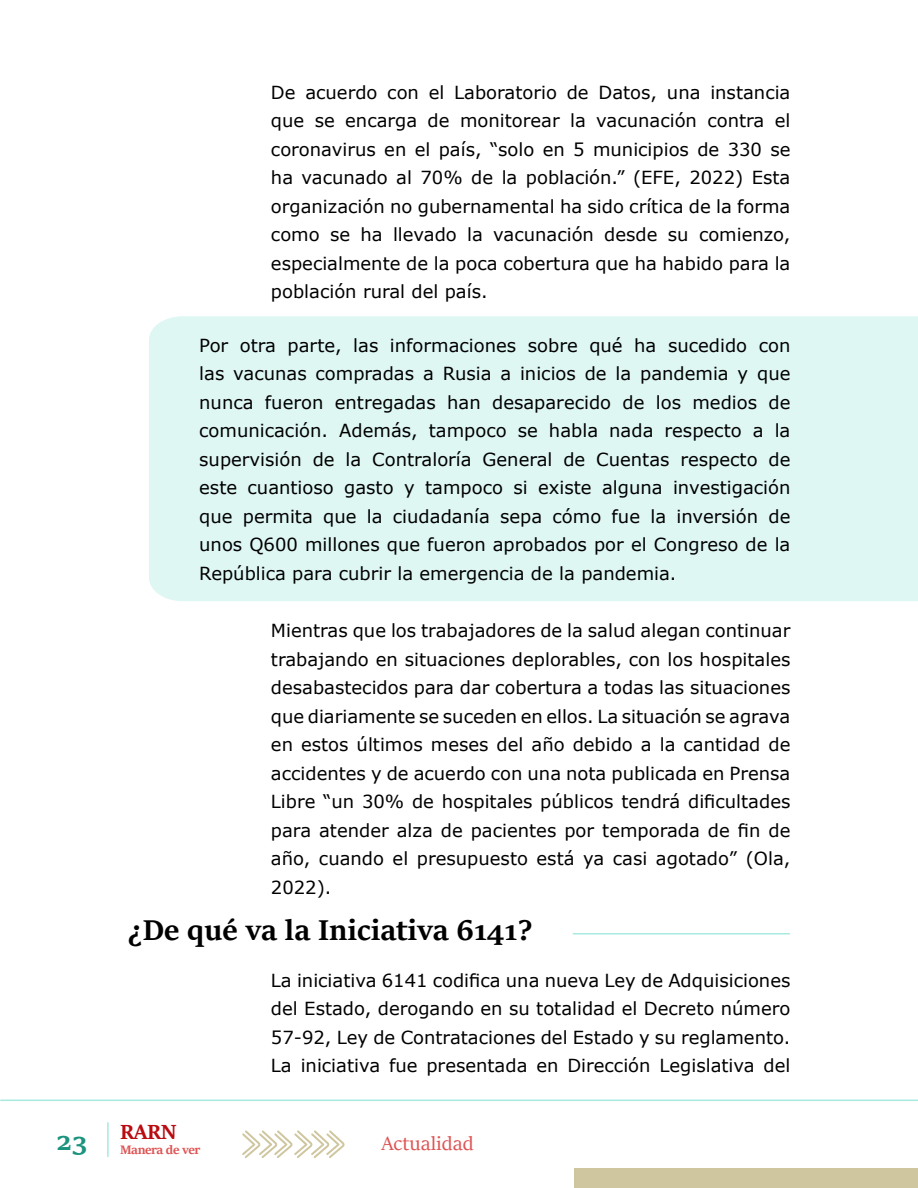
<style>
.page{position:relative;width:918px;height:1188px;background:#fff}
.page>*{position:absolute;margin:0;border:0;box-sizing:border-box;transform-origin:0 0}
.t1{font:700 31.5px "Sitka Heading";color:#000}
.t2{font:700 28.5px "Sitka Heading";color:#1b937e}
.t3{font:700 22.5px "Sitka Heading";color:#b90b10}
.t4{font:21px "Sitka Heading";color:#de5454}
.t5{font:18px/28.5px "Verdana";color:#000;text-align:justify}
.t6{font:700 13.5px "Sitka Heading";letter-spacing:-.03em;color:#de5454}
</style>
<div class="page">
<div style="left:574px;top:1168px;width:344px;height:20px;background:#cfc69f"></div>
<svg style="left:242px;top:1130px;width:103px;height:28px"></svg>
<hr style="left:1px;top:1100px;width:917px;height:1px;background:#a6eae0">
<hr style="left:107px;top:1123px;width:2px;height:34px;background:#a6eae0">
<div style="left:149px;top:316px;width:769px;height:285px;background:#def7f3"></div>
<hr style="left:573px;top:933px;width:216px;height:2px;background:#a6eae0">
<p class="t5" style="left:271px;top:78px;width:521px">De acuerdo con el Laboratorio de Datos, una instancia que se encarga de monitorear la vacunación contra el coronavirus en el país, “solo en 5 municipios de 330 se ha vacunado al 70% de la población.” (EFE, 2022) Esta organización no gubernamental ha sido crítica de la forma como se ha llevado la vacunación desde su comienzo, especialmente de la poca cobertura que ha habido para la población rural del país.</p>
<p class="t5" style="left:199px;top:331px;width:593px">Por otra parte, las informaciones sobre qué ha sucedido con las vacunas compradas a Rusia a inicios de la pandemia y que nunca fueron entregadas han desaparecido de los medios de comunicación. Además, tampoco se habla nada respecto a la supervisión de la Contraloría General de Cuentas respecto de este cuantioso gasto y tampoco si existe alguna investigación que permita que la ciudadanía sepa cómo fue la inversión de unos Q600 millones que fueron aprobados por el Congreso de la República para cubrir la emergencia de la pandemia.</p>
<p class="t5" style="left:271px;top:616px;width:521px">Mientras que los trabajadores de la salud alegan continuar trabajando en situaciones deplorables, con los hospitales desabastecidos para dar cobertura a todas las situaciones que diariamente se suceden en ellos. La situación se agrava en estos últimos meses del año debido a la cantidad de accidentes y de acuerdo con una nota publicada en Prensa Libre “un 30% de hospitales públicos tendrá dificultades para atender alza de pacientes por temporada de fin de año, cuando el presupuesto está ya casi agotado” (Ola, 2022).</p>
<h1 class="t1" style="left:128px;top:907px;width:407px">¿De qué va la Iniciativa 6141?</h1>
<p class="t5" style="left:271px;top:966px;width:521px">La iniciativa 6141 codifica una nueva Ley de Adquisiciones del Estado, derogando en su totalidad el Decreto número 57-92, Ley de Contrataciones del Estado y su reglamento.<br>La iniciativa fue presentada en Dirección Legislativa del</p>
<p class="t3" style="left:120px;top:1115px;width:58px">RARN</p>
<h2 class="t2" style="left:57px;top:1120px;width:32px">23</h2>
<p class="t4" style="left:381px;top:1128px;width:94px">Actualidad</p>
<p class="t6" style="left:120px;top:1139px;width:82px">Manera de ver</p>
</div>
